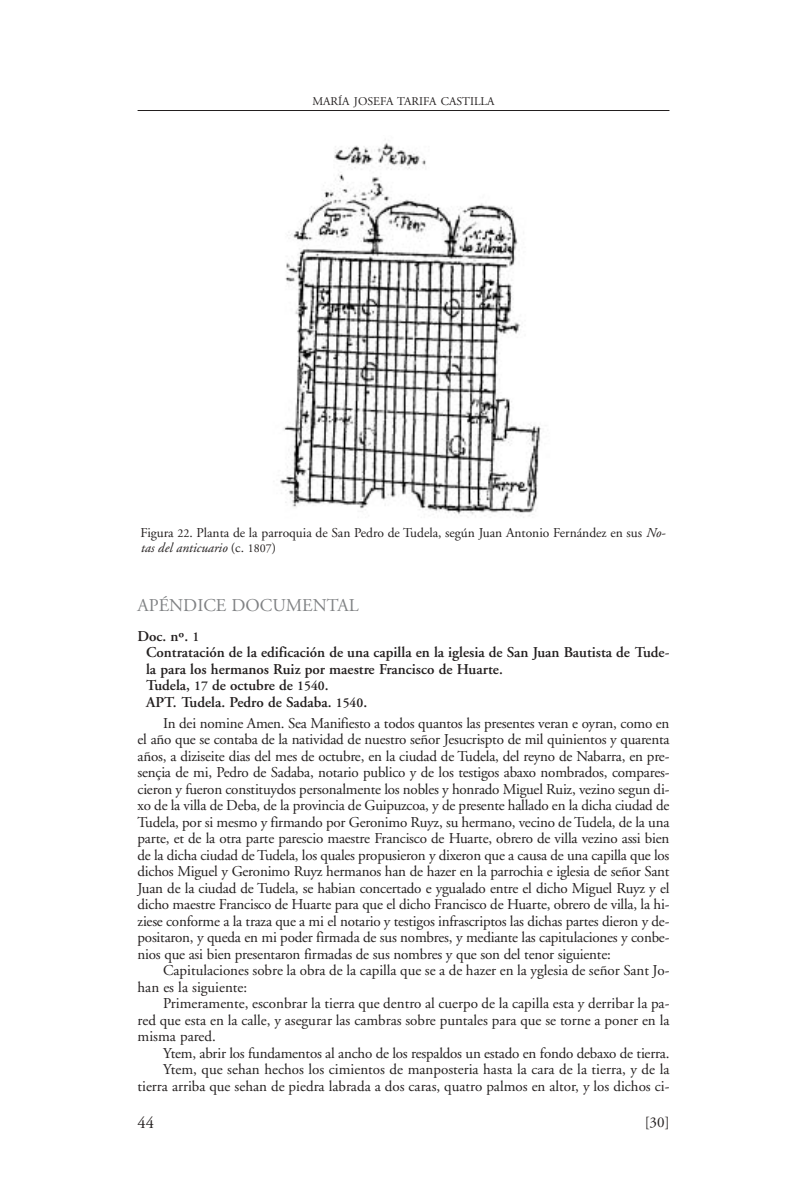
<style>
.page{position:relative;width:787px;height:1203px;background:#fff}
.page>*{position:absolute;margin:0;border:0;box-sizing:border-box;transform-origin:0 0}
.t1{font:18px "Adobe Garamond";color:#808284}
.t2{font:16.5px "Adobe Garamond";color:#231f1f}
.t3{font:15px/16.5px "Adobe Garamond";color:#231f1f;text-align:justify}
.t4{font:600 15px/16.5px "Adobe Garamond";color:#231f1f}
.t5{font:13.5px/15px "Adobe Garamond";color:#231f1f}
.t6{font:11.85px "Adobe Garamond";color:#231f1f}
.s1{font-size:12px}
.s2{font-style:italic}
.s3{font-size:13.5px}
</style>
<div class="page">
<hr style="left:137px;top:110px;width:532px;height:1px;background:#231f1f">
<img style="left:280px;top:143px;width:261px;height:375px">
<p class="t6" style="left:312px;top:97px;width:183px">MARÍA JOSEFA TARIFA CASTILLA</p>
<p class="t5" style="left:140px;top:526px;width:526px">Figura <span class="s1">22</span>. Planta de la parroquia de San Pedro de Tudela, según Juan Antonio Fernández en sus <span class="s2">No&shy;tas del anticuario</span> (c. <span class="s1">1807</span>)</p>
<p class="t1" style="left:137px;top:598px;width:222px">APÉNDICE DOCUMENTAL</p>
<p class="t4" style="left:146px;top:629px;width:525px;text-indent:-9px">Doc. nº. <span class="s3">1<br></span>Contratación de la edificación de una capilla en la iglesia de San Juan Bautista de Tude&shy;la para los hermanos Ruiz por maestre Francisco de Huarte.<br>Tudela, <span class="s3">17</span> de octubre de <span class="s3">1540</span>.<br>APT. Tudela. Pedro de Sadaba. <span class="s3">1540</span>.</p>
<p class="t3" style="left:137px;top:716px;width:533px;text-indent:26px">In dei nomine Amen. Sea Manifiesto a todos quantos las presentes veran e oyran, como en el año que se contaba de la natividad de nuestro señor Jesucrispto de mil quinientos y quarenta años, a diziseite dias del mes de octubre, en la ciudad de Tudela, del reyno de Nabarra, en pre&shy;sençia de mi, Pedro de Sadaba, notario publico y de los testigos abaxo nombrados, compares&shy;cieron y fueron constituydos personalmente los nobles y honrado Miguel Ruiz, vezino segun di&shy;xo de la villa de Deba, de la provincia de Guipuzcoa, y de presente hallado en la dicha ciudad de Tudela, por si mesmo y firmando por Geronimo Ruyz, su hermano, vecino de Tudela, de la una parte, et de la otra parte parescio maestre Francisco de Huarte, obrero de villa vezino assi bien de la dicha ciudad de Tudela, los quales propusieron y dixeron que a causa de una capilla que los dichos Miguel y Geronimo Ruyz hermanos han de hazer en la parrochia e iglesia de señor Sant Juan de la ciudad de Tudela, se habian concertado e ygualado entre el dicho Miguel Ruyz y el dicho maestre Francisco de Huarte para que el dicho Francisco de Huarte, obrero de villa, la hi&shy;ziese conforme a la traza que a mi el notario y testigos infrascriptos las dichas partes dieron y de&shy;positaron, y queda en mi poder firmada de sus nombres, y mediante las capitulaciones y conbe&shy;nios que asi bien presentaron firmadas de sus nombres y que son del tenor siguiente:</p>
<p class="t3" style="left:137px;top:963px;width:533px;text-indent:26px">Capitulaciones sobre la obra de la capilla que se a de hazer en la yglesia de señor Sant Jo&shy;han es la siguiente:</p>
<p class="t3" style="left:137px;top:997px;width:533px;text-indent:26px">Primeramente, esconbrar la tierra que dentro al cuerpo de la capilla esta y derribar la pa&shy;red que esta en la calle, y asegurar las cambras sobre puntales para que se torne a poner en la misma pared.</p>
<p class="t3" style="left:137px;top:1046px;width:533px;text-align:right">Ytem, abrir los fundamentos al ancho de los respaldos un estado en fondo debaxo de tierra.<br>Ytem, que sehan hechos los cimientos de manposteria hasta la cara de la tierra, y de la tierra arriba que sehan de piedra labrada a dos caras, quatro palmos en altor, y los dichos ci-</p>
<p class="t2" style="left:137px;top:1116px;width:18px">44</p>
<p class="t3" style="left:644px;top:1116px;width:26px">[30]</p>
</div>
